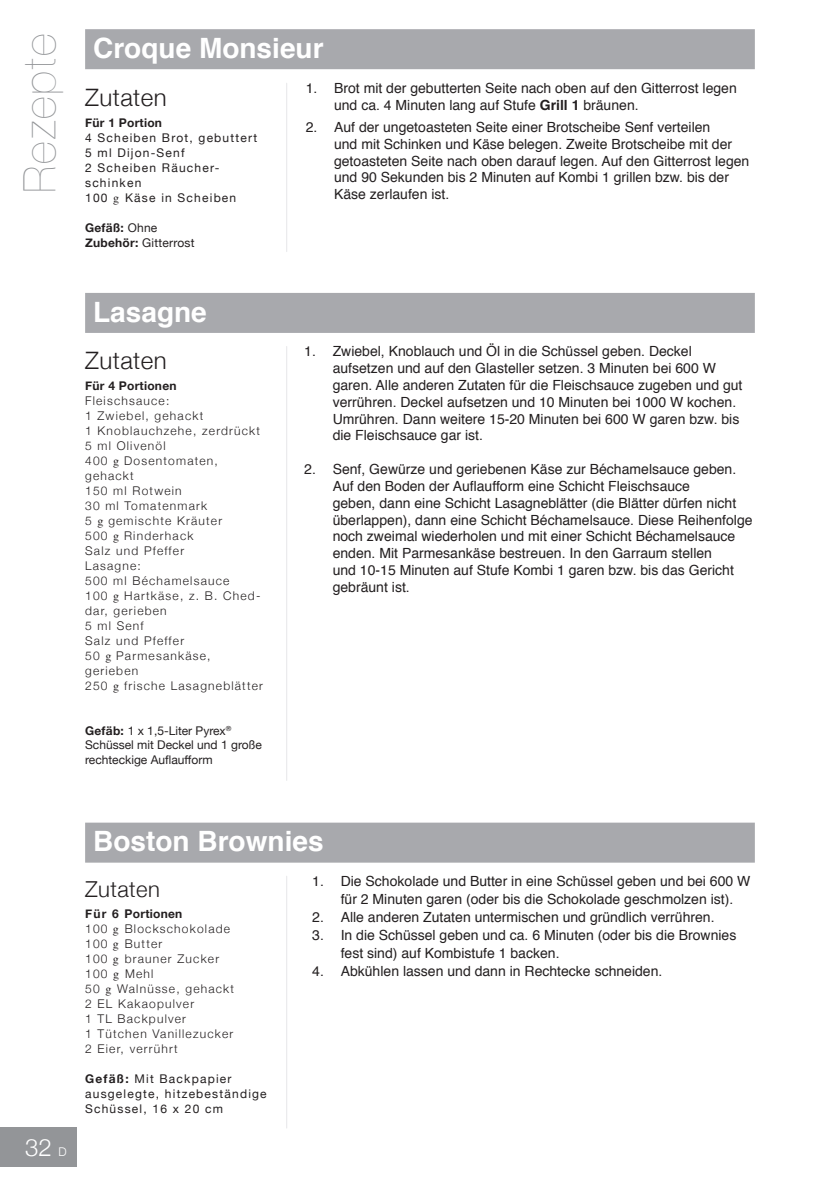
<style>
.page{position:relative;width:840px;height:1191px;background:#fff}
.page>*{position:absolute;margin:0;border:0;box-sizing:border-box;transform-origin:0 0}
.Recipes_TOC{font:200 45px "Helvetica Neue";letter-spacing:.04em;color:#939598}
.t1{font:700 28px "Helvetica";color:#fff}
.t2{font:300 24px "Helvetica Neue";letter-spacing:.02em;color:#231f20}
.t3{font:300 24px "Helvetica Neue";color:#fff}
.t4{font:300 22px "Helvetica Neue";letter-spacing:.02em;color:#231f20}
.t5{font:14px/16.8px "Helvetica";color:#231f20}
.t6{font:300 12px/15px "Helvetica Neue";letter-spacing:.1em;color:#231f20}
.t7{font:12px/15px "Helvetica Neue";letter-spacing:.1em;color:#231f20}
.t8{font:12px/14.6px "Helvetica Neue";color:#231f20}
.t9{font:700 12px/15px "Helvetica Neue";letter-spacing:.02em;color:#231f20}
.t10{font:12px "Helvetica Neue";letter-spacing:.02em;color:#231f20}
.s1{font-family:"Times"}
.s2{font-weight:400}
.s3{font-weight:700}
.s4{font-weight:300}
.s5{font-family:"Times";font-weight:400}
.s6{font-size:12px}
</style>
<div class="page">
<div style="left:0;top:1127px;width:77px;height:39px;background:#939598"></div>
<hr style="left:286px;top:876px;width:1px;height:252px;background:#e6e7e9">
<div style="left:85px;top:822px;width:669px;height:40px;background:#a8a9ad"></div>
<hr style="left:286px;top:83px;width:1px;height:168px;background:#e6e7e9">
<hr style="left:286px;top:346px;width:1px;height:434px;background:#e6e7e9">
<div style="left:85px;top:29px;width:669px;height:40px;background:#a8a9ad"></div>
<div style="left:85px;top:293px;width:669px;height:40px;background:#a8a9ad"></div>
<p class="Recipes_TOC" style="left:5px;top:193px;width:161px;rotate:-90deg">Rezepte</p>
<p class="t1" style="left:93px;top:25px;width:232px">Croque Monsieur</p>
<p class="t2" style="left:85px;top:78px;width:83px">Zutaten</p>
<p class="t9" style="left:85px;top:115px;width:78px">Für 1 Portion</p>
<p class="t7" style="left:85px;top:131px;width:173px">4 Scheiben Brot, gebuttert</p>
<p class="t7" style="left:85px;top:146px;width:101px">5 ml Dijon-Senf</p>
<p class="t7" style="left:85px;top:161px;width:136px">2 Scheiben Räucher&shy;schinken</p>
<p class="t7" style="left:85px;top:191px;width:153px">100 <span class="s1">g</span> Käse in Scheiben</p>
<p class="t9" style="left:85px;top:220px;width:74px">Gefäß: <span class="s2">Ohne</span></p>
<p class="t10" style="left:85px;top:234px;width:111px"><span class="s3">Zubehör:</span> Gitterrost</p>
<p class="t1" style="left:93px;top:289px;width:115px">Lasagne</p>
<p class="t2" style="left:85px;top:341px;width:83px">Zutaten</p>
<p class="t9" style="left:85px;top:378px;width:93px">Für 4 Portionen<br><span class="s4">Fleischsauce:</span></p>
<p class="t6" style="left:85px;top:407px;width:119px">1 Zwiebel, gehackt</p>
<p class="t6" style="left:85px;top:422px;width:176px">1 Knoblauchzehe, zerdrückt</p>
<p class="t6" style="left:85px;top:437px;width:82px">5 ml Olivenöl</p>
<p class="t6" style="left:85px;top:452px;width:134px">400 <span class="s5">g</span> Dosentomaten, gehackt</p>
<p class="t6" style="left:85px;top:482px;width:98px">150 ml Rotwein</p>
<p class="t6" style="left:85px;top:497px;width:123px">30 ml Tomatenmark</p>
<p class="t6" style="left:85px;top:512px;width:138px">5 <span class="s5">g</span> gemischte Kräuter</p>
<p class="t6" style="left:85px;top:527px;width:110px">500 <span class="s5">g</span> Rinderhack</p>
<p class="t6" style="left:85px;top:542px;width:100px">Salz und Pfeffer</p>
<p class="t6" style="left:85px;top:557px;width:57px">Lasagne:</p>
<p class="t6" style="left:85px;top:572px;width:146px">500 ml Béchamelsauce</p>
<p class="t6" style="left:85px;top:587px;width:177px">100 <span class="s5">g</span> Hartkäse, z. B. Ched&shy;dar, gerieben</p>
<p class="t6" style="left:85px;top:617px;width:60px">5 ml Senf</p>
<p class="t6" style="left:85px;top:632px;width:100px">Salz und Pfeffer</p>
<p class="t6" style="left:85px;top:647px;width:127px">50 <span class="s5">g</span> Parmesankäse, gerieben</p>
<p class="t6" style="left:85px;top:677px;width:179px">250 <span class="s5">g</span> frische Lasagneblätter</p>
<p class="t8" style="left:85px;top:724px;width:178px"><span class="s3">Gefäb:</span> 1 x 1,5-Liter Pyrex<sup>®<br></sup>Schüssel mit Deckel und 1 große rechteckige Auflaufform</p>
<p class="t5" style="left:334px;top:80px;width:404px;text-indent:-28px">1. Brot mit der gebutterten Seite nach oben auf den Gitterrost legen und ca. 4 Minuten lang auf Stufe <span class="s3">Grill 1</span> bräunen.</p>
<p class="t5" style="left:334px;top:119px;width:416px;text-indent:-28px">2. Auf der ungetoasteten Seite einer Brotscheibe Senf verteilen<br>und mit Schinken und Käse belegen. Zweite Brotscheibe mit der getoasteten Seite nach oben darauf legen. Auf den Gitterrost legen und 90 Sekunden bis 2 Minuten auf Kombi 1 grillen bzw. bis der Käse zerlaufen ist.</p>
<p class="t5" style="left:332px;top:343px;width:411px;text-indent:-28px">1. Zwiebel, Knoblauch und Öl in die Schüssel geben. Deckel aufsetzen und auf den Glasteller setzen. 3 Minuten bei 600 W garen. Alle anderen Zutaten für die Fleischsauce zugeben und gut verrühren. Deckel aufsetzen und 10 Minuten bei 1000 W kochen.<br>Umrühren. Dann weitere 15-20 Minuten bei 600 W garen bzw. bis die Fleischsauce gar ist.</p>
<p class="t5" style="left:332px;top:461px;width:421px;text-indent:-28px">2. Senf, Gewürze und geriebenen Käse zur Béchamelsauce geben.<br>Auf den Boden der Auflaufform eine Schicht Fleischsauce<br>geben, dann eine Schicht Lasagneblätter (die Blätter dürfen nicht überlappen), dann eine Schicht Béchamelsauce. Diese Reihenfolge noch zweimal wiederholen und mit einer Schicht Béchamelsauce enden. Mit Parmesankäse bestreuen. In den Garraum stellen<br>und 10-15 Minuten auf Stufe Kombi 1 garen bzw. bis das Gericht gebräunt ist.</p>
<h3 class="t3" style="left:25px;top:1127px;width:43px">32 <span class="s6">D</span></h3>
<p class="t1" style="left:93px;top:819px;width:232px">Boston Brownies</p>
<p class="t5" style="left:340px;top:872px;width:411px;line-height:18px;text-indent:-28px">1. Die Schokolade und Butter in eine Schüssel geben und bei 600 W für 2 Minuten garen (oder bis die Schokolade geschmolzen ist).</p>
<p class="t5" style="left:312px;top:909px;width:403px">2. Alle anderen Zutaten untermischen und gründlich verrühren.</p>
<p class="t5" style="left:340px;top:926px;width:397px;line-height:18px;text-indent:-28px">3. In die Schüssel geben und ca. 6 Minuten (oder bis die Brownies fest sind) auf Kombistufe 1 backen.</p>
<p class="t5" style="left:312px;top:963px;width:351px">4. Abkühlen lassen und dann in Rechtecke schneiden.</p>
<p class="t4" style="left:85px;top:871px;width:76px">Zutaten</p>
<p class="t9" style="left:85px;top:906px;width:99px">Für 6 Portionen</p>
<p class="t6" style="left:85px;top:920px;width:146px">100 <span class="s5">g</span> Blockschokolade</p>
<p class="t6" style="left:85px;top:935px;width:79px">100 <span class="s5">g</span> Butter</p>
<p class="t6" style="left:85px;top:950px;width:135px">100 <span class="s5">g</span> brauner Zucker</p>
<p class="t6" style="left:85px;top:965px;width:70px">100 <span class="s5">g</span> Mehl</p>
<p class="t6" style="left:85px;top:980px;width:150px">50 <span class="s5">g</span> Walnüsse, gehackt</p>
<p class="t6" style="left:85px;top:995px;width:110px">2 EL Kakaopulver</p>
<p class="t6" style="left:85px;top:1010px;width:102px">1 TL Backpulver</p>
<p class="t6" style="left:85px;top:1025px;width:150px">1 Tütchen Vanillezucker</p>
<p class="t6" style="left:85px;top:1040px;width:94px">2 Eier, verrührt</p>
<p class="t7" style="left:85px;top:1071px;width:183px"><span class="s3">Gefäß:</span> Mit Backpapier ausgelegte, hitzebeständige<br>Schüssel, 16 x 20 cm</p>
</div>
